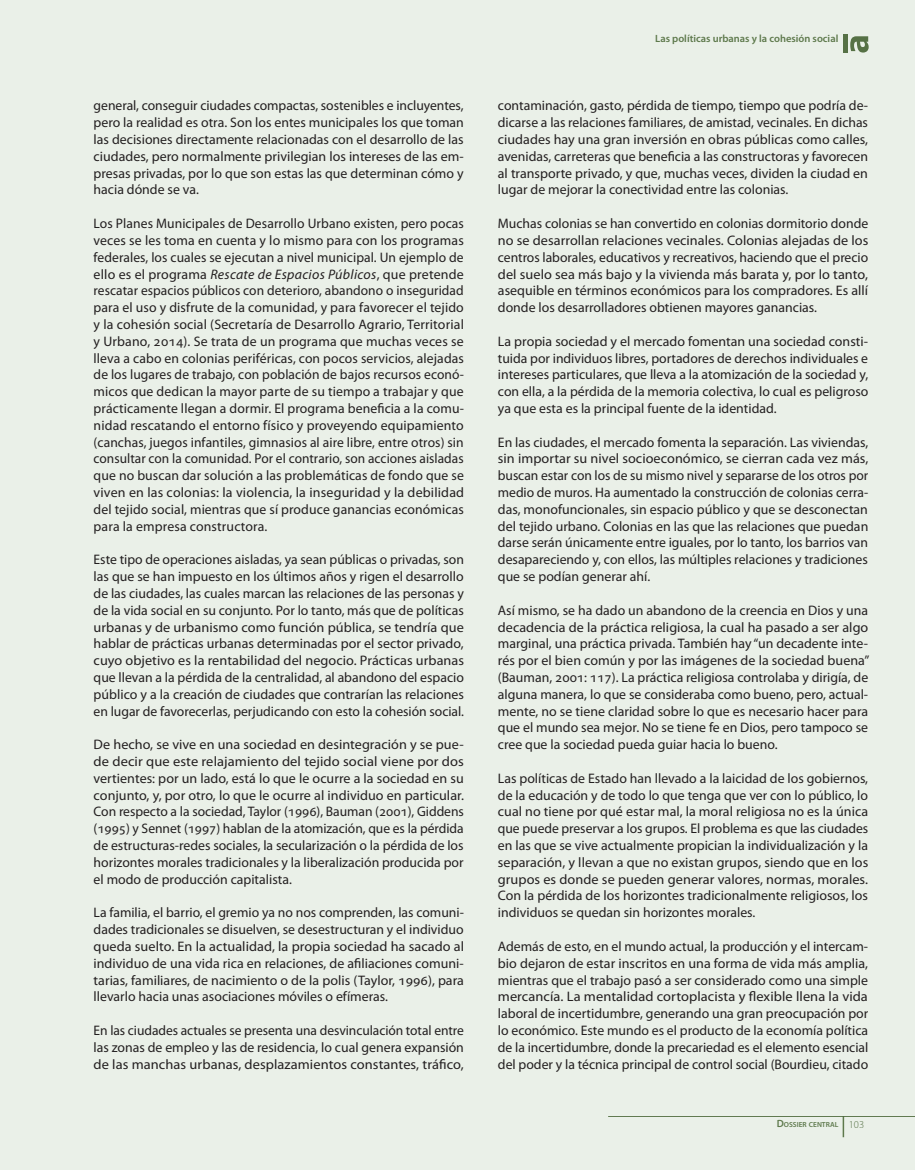
<style>
.page{position:relative;width:915px;height:1170px;background:#fff}
.page>*{position:absolute;margin:0;border:0;box-sizing:border-box;transform-origin:0 0}
.t1{font:13.8px/16.8px "Myriad Pro";color:#231f20;text-align:justify}
.t2{font:600 10.5px "Myriad Pro";color:#5e794c}
.t3{font:600 7.35px "Myriad Pro";color:#5e794c}
.s1{font-style:italic}
.s2{font-size:10.5px}
.s3{font-weight:300;font-size:10.5px}
</style>
<div class="page">
<div style="left:0;top:0;width:914px;height:1169px;background:#eaf0e8"></div>
<svg style="left:842px;top:1117px;width:1px;height:20px"></svg>
<div style="left:842px;top:34px;width:5px;height:19px;background:#567145"></div>
<svg style="left:850px;top:36px;width:18px;height:17px"></svg>
<hr style="left:608px;top:1116px;width:306px;height:1px;background:#5e794c">
<p class="t1" style="left:94px;top:97px;width:371px">general, conseguir ciudades compactas, sostenibles e incluyentes, pero la realidad es otra. Son los entes municipales los que toman las decisiones directamente relacionadas con el desarrollo de las ciudades, pero normalmente privilegian los intereses de las em&shy;presas privadas, por lo que son estas las que determinan cómo y hacia dónde se va.</p>
<p class="t1" style="left:94px;top:215px;width:372px">Los Planes Municipales de Desarrollo Urbano existen, pero pocas veces se les toma en cuenta y lo mismo para con los programas federales, los cuales se ejecutan a nivel municipal. Un ejemplo de ello es el programa <span class="s1">Rescate de Espacios Públicos</span>, que pretende rescatar espacios públicos con deterioro, abandono o inseguridad para el uso y disfrute de la comunidad, y para favorecer el tejido y la cohesión social (Secretaría de Desarrollo Agrario, Territorial y Urbano, 2014). Se trata de un programa que muchas veces se lleva a cabo en colonias periféricas, con pocos servicios, alejadas de los lugares de trabajo, con población de bajos recursos econó&shy;micos que dedican la mayor parte de su tiempo a trabajar y que prácticamente llegan a dormir. El programa beneficia a la comu&shy;nidad rescatando el entorno físico y proveyendo equipamiento (canchas, juegos infantiles, gimnasios al aire libre, entre otros) sin consultar con la comunidad. Por el contrario, son acciones aisladas que no buscan dar solución a las problemáticas de fondo que se viven en las colonias: la violencia, la inseguridad y la debilidad del tejido social, mientras que sí produce ganancias económicas para la empresa constructora.</p>
<p class="t1" style="left:94px;top:551px;width:372px">Este tipo de operaciones aisladas, ya sean públicas o privadas, son las que se han impuesto en los últimos años y rigen el desarrollo de las ciudades, las cuales marcan las relaciones de las personas y de la vida social en su conjunto. Por lo tanto, más que de políticas urbanas y de urbanismo como función pública, se tendría que hablar de prácticas urbanas determinadas por el sector privado, cuyo objetivo es la rentabilidad del negocio. Prácticas urbanas que llevan a la pérdida de la centralidad, al abandono del espacio público y a la creación de ciudades que contrarían las relaciones en lugar de favorecerlas, perjudicando con esto la cohesión social.</p>
<p class="t1" style="left:94px;top:736px;width:372px">De hecho, se vive en una sociedad en desintegración y se pue&shy;de decir que este relajamiento del tejido social viene por dos vertientes: por un lado, está lo que le ocurre a la sociedad en su conjunto, y, por otro, lo que le ocurre al individuo en particular.<br>Con respecto a la sociedad, Taylor (1996), Bauman (2001), Giddens (1995) y Sennet (1997) hablan de la atomización, que es la pérdida de estructuras-redes sociales, la secularización o la pérdida de los horizontes morales tradicionales y la liberalización producida por el modo de producción capitalista.</p>
<p class="t1" style="left:94px;top:904px;width:372px">La familia, el barrio, el gremio ya no nos comprenden, las comuni&shy;dades tradicionales se disuelven, se desestructuran y el individuo queda suelto. En la actualidad, la propia sociedad ha sacado al individuo de una vida rica en relaciones, de afiliaciones comuni&shy;tarias, familiares, de nacimiento o de la polis (Taylor, 1996), para llevarlo hacia unas asociaciones móviles o efímeras.</p>
<p class="t1" style="left:94px;top:1021px;width:372px">En las ciudades actuales se presenta una desvinculación total entre las zonas de empleo y las de residencia, lo cual genera expansión de las manchas urbanas, desplazamientos constantes, tráfico,</p>
<p class="t2" style="left:655px;top:32px;width:185px">Las políticas urbanas y la cohesión social</p>
<p class="t1" style="left:497px;top:97px;width:371px">contaminación, gasto, pérdida de tiempo, tiempo que podría de&shy;dicarse a las relaciones familiares, de amistad, vecinales. En dichas ciudades hay una gran inversión en obras públicas como calles, avenidas, carreteras que beneficia a las constructoras y favorecen al transporte privado, y que, muchas veces, dividen la ciudad en lugar de mejorar la conectividad entre las colonias.</p>
<p class="t1" style="left:497px;top:215px;width:372px">Muchas colonias se han convertido en colonias dormitorio donde no se desarrollan relaciones vecinales. Colonias alejadas de los centros laborales, educativos y recreativos, haciendo que el precio del suelo sea más bajo y la vivienda más barata y, por lo tanto, asequible en términos económicos para los compradores. Es allí donde los desarrolladores obtienen mayores ganancias.</p>
<p class="t1" style="left:497px;top:332px;width:372px">La propia sociedad y el mercado fomentan una sociedad consti&shy;tuida por individuos libres, portadores de derechos individuales e intereses particulares, que lleva a la atomización de la sociedad y, con ella, a la pérdida de la memoria colectiva, lo cual es peligroso ya que esta es la principal fuente de la identidad.</p>
<p class="t1" style="left:497px;top:433px;width:372px">En las ciudades, el mercado fomenta la separación. Las viviendas, sin importar su nivel socioeconómico, se cierran cada vez más, buscan estar con los de su mismo nivel y separarse de los otros por medio de muros. Ha aumentado la construcción de colonias cerra&shy;das, monofuncionales, sin espacio público y que se desconectan del tejido urbano. Colonias en las que las relaciones que puedan darse serán únicamente entre iguales, por lo tanto, los barrios van desapareciendo y, con ellos, las múltiples relaciones y tradiciones que se podían generar ahí.</p>
<p class="t1" style="left:497px;top:601px;width:373px">Así mismo, se ha dado un abandono de la creencia en Dios y una decadencia de la práctica religiosa, la cual ha pasado a ser algo marginal, una práctica privada. También hay “un decadente inte&shy;rés por el bien común y por las imágenes de la sociedad buena” (Bauman, 2001: 117). La práctica religiosa controlaba y dirigía, de alguna manera, lo que se consideraba como bueno, pero, actual&shy;mente, no se tiene claridad sobre lo que es necesario hacer para que el mundo sea mejor. No se tiene fe en Dios, pero tampoco se cree que la sociedad pueda guiar hacia lo bueno.</p>
<p class="t1" style="left:497px;top:769px;width:372px">Las políticas de Estado han llevado a la laicidad de los gobiernos, de la educación y de todo lo que tenga que ver con lo público, lo cual no tiene por qué estar mal, la moral religiosa no es la única que puede preservar a los grupos. El problema es que las ciudades en las que se vive actualmente propician la individualización y la separación, y llevan a que no existan grupos, siendo que en los grupos es donde se pueden generar valores, normas, morales.<br>Con la pérdida de los horizontes tradicionalmente religiosos, los individuos se quedan sin horizontes morales.</p>
<p class="t1" style="left:497px;top:937px;width:372px">Además de esto, en el mundo actual, la producción y el intercam&shy;bio dejaron de estar inscritos en una forma de vida más amplia, mientras que el trabajo pasó a ser considerado como una simple mercancía. La mentalidad cortoplacista y flexible llena la vida laboral de incertidumbre, generando una gran preocupación por lo económico. Este mundo es el producto de la economía política de la incertidumbre, donde la precariedad es el elemento esencial del poder y la técnica principal de control social (Bourdieu, citado</p>
<p class="t3" style="left:776px;top:1119px;width:89px"><span class="s2">D</span>OSSIER CENTRAL <span class="s3">103</span></p>
</div>
